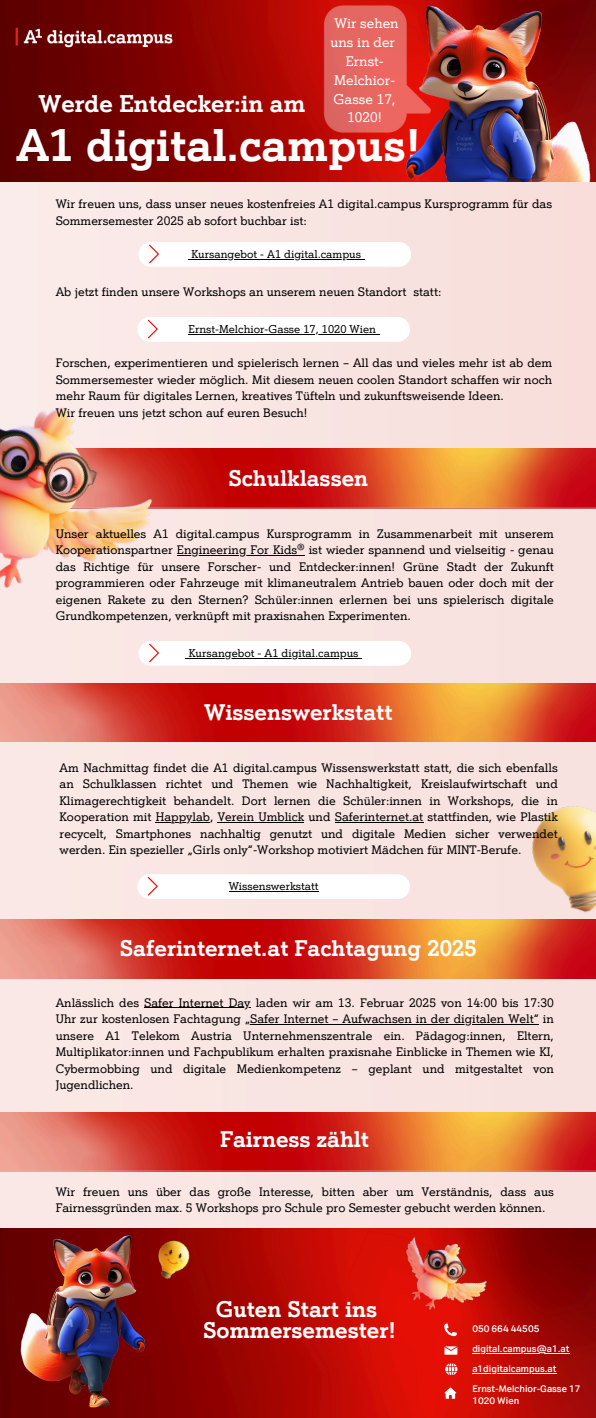
<style>
.page{position:relative;width:596px;height:1418px;background:#fff}
.page>*{position:absolute;margin:0;border:0;box-sizing:border-box;transform-origin:0 0}
.t1{font:700 44.5px "A1 Serif";color:#fff}
.t2{font:700 23.6px "A1 Serif";color:#fff}
.t3{font:700 22px/21px "A1 Serif";color:#fff;text-align:center}
.t4{font:13.6px/18.8px "A1 Serif";color:#fff;text-align:center}
.t5{font:12px/16.5px "A1 Serif";color:#000}
.t6{font:11px "A1 Serif";color:#000}
.t7{font:700 9px "A1 Sans";color:#fff}
</style>
<div class="page">
<img style="left:0;top:182px;width:596px;height:930px">
<img style="left:0;top:342px;width:213px;height:309px">
<img style="left:0;top:683px;width:596px;height:59px">
<img style="left:512px;top:787px;width:84px;height:154px">
<img style="left:0;top:1112px;width:596px;height:305px">
<hr style="left:177px;top:555px;width:127px;height:1px;background:#000">
<img style="left:0;top:0;width:375px;height:182px">
<img style="left:0;top:10px;width:189px;height:54px">
<img style="left:375px;top:0;width:221px;height:182px">
<img style="left:318px;top:0;width:118px;height:149px">
<svg style="left:138px;top:242px;width:273px;height:25px"></svg>
<svg style="left:138px;top:641px;width:273px;height:24px"></svg>
<hr style="left:156px;top:822px;width:54px;height:1px;background:#000">
<hr style="left:218px;top:822px;width:86px;height:1px;background:#000">
<hr style="left:335px;top:822px;width:88px;height:1px;background:#000">
<svg style="left:137px;top:874px;width:273px;height:25px"></svg>
<hr style="left:228px;top:891px;width:90px;height:1px;background:#000">
<hr style="left:144px;top:1007px;width:106px;height:1px;background:#000">
<hr style="left:245px;top:1024px;width:293px;height:1px;background:#000">
<img style="left:165px;top:1232px;width:35px;height:61px">
<img style="left:5px;top:1214px;width:160px;height:203px">
<img style="left:372px;top:1215px;width:138px;height:123px">
<svg style="left:444px;top:1387px;width:12px;height:11px"></svg>
<svg style="left:444px;top:1323px;width:13px;height:13px"></svg>
<svg style="left:444px;top:1346px;width:13px;height:8px"></svg>
<svg style="left:445px;top:1363px;width:12px;height:12px"></svg>
<hr style="left:472px;top:1353px;width:97px;height:1px;background:#fff">
<hr style="left:472px;top:1372px;width:84px;height:1px;background:#fff">
<svg style="left:137px;top:317px;width:273px;height:25px"></svg>
<p class="t4" style="left:330px;top:14px;width:70px">Wir sehen uns in der<br>Ernst-<br>Melchior-<br>Gasse 17,<br>1020!</p>
<h3 class="t2" style="left:39px;top:90px;width:268px">Werde Entdecker:in am</h3>
<p class="t1" style="left:17px;top:119px;width:405px">A1 digital.campus!</p>
<p class="t5" style="left:56px;top:196px;width:498px">Wir freuen uns, dass unser neues kostenfreies A1 digital.campus Kursprogramm für das<br>Sommersemester 2025 ab sofort buchbar ist:</p>
<h1 class="t6" style="left:191px;top:248px;width:171px">Kursangebot - A1 digital.campus</h1>
<p class="t5" style="left:56px;top:283px;width:387px">Ab jetzt finden unsere Workshops an unserem neuen Standort statt:</p>
<h4 class="t6" style="left:188px;top:323px;width:189px">Ernst-Melchior-Gasse 17, 1020 Wien</h4>
<h2 class="t5" style="left:56px;top:355px;width:498px">Forschen, experimentieren und spielerisch lernen – All das und vieles mehr ist ab dem Sommersemester wieder möglich. Mit diesem neuen coolen Standort schaffen wir noch mehr Raum für digitales Lernen, kreatives Tüfteln und zukunftsweisende Ideen.<br>Wir freuen uns jetzt schon auf euren Besuch!</h2>
<p class="t3" style="left:228px;top:468px;width:141px">Schulklassen</p>
<p class="t5" style="left:56px;top:525px;width:499px">Unser aktuelles A1 digital.campus Kursprogramm in Zusammenarbeit mit unserem<br>Kooperationspartner Engineering For Kids® ist wieder spannend und vielseitig - genau</p>
<p class="t5" style="left:56px;top:558px;width:499px;text-align:justify">das Richtige für unsere Forscher- und Entdecker:innen! Grüne Stadt der Zukunft programmieren oder Fahrzeuge mit klimaneutralem Antrieb bauen oder doch mit der eigenen Rakete zu den Sternen? Schüler:innen erlernen bei uns spielerisch digitale Grundkompetenzen, verknüpft mit praxisnahen Experimenten.</p>
<h4 class="t6" style="left:189px;top:646px;width:171px">Kursangebot - A1 digital.campus</h4>
<h4 class="t3" style="left:204px;top:701px;width:190px">Wissenswerkstatt</h4>
<p class="t5" style="left:60px;top:759px;width:499px;text-align:justify">Am Nachmittag findet die A1 digital.campus Wissenswerkstatt statt, die sich ebenfalls an Schulklassen richtet und Themen wie Nachhaltigkeit, Kreislaufwirtschaft und Klimagerechtigkeit behandelt. Dort lernen die Schüler:innen in Workshops, die in Kooperation mit Happylab, Verein Umblick und Saferinternet.at stattfinden, wie Plastik</p>
<h4 class="t5" style="left:60px;top:825px;width:499px">recycelt, Smartphones nachhaltig genutzt und digitale Medien sicher verwendet werden. Ein spezieller „Girls only“-Workshop motiviert Mädchen für MINT-Berufe.</h4>
<p class="t6" style="left:228px;top:880px;width:91px">Wissenswerkstatt</p>
<h4 class="t3" style="left:120px;top:938px;width:358px">Saferinternet.at Fachtagung 2025</h4>
<p class="t5" style="left:56px;top:994px;width:499px">Anlässlich des Safer Internet Day laden wir am 13. Februar 2025 von 14:00 bis 17:30</p>
<p class="t5" style="left:56px;top:1010px;width:499px">Uhr zur kostenlosen Fachtagung „Safer Internet – Aufwachsen in der digitalen Welt“ in</p>
<h2 class="t5" style="left:56px;top:1027px;width:499px;text-align:justify">unsere A1 Telekom Austria Unternehmenszentrale ein. Pädagog:innen, Eltern, Multiplikator:innen und Fachpublikum erhalten praxisnahe Einblicke in Themen wie KI, Cybermobbing und digitale Medienkompetenz – geplant und mitgestaltet von Jugendlichen.</h2>
<p class="t3" style="left:220px;top:1128px;width:150px">Fairness zählt</p>
<h4 class="t5" style="left:56px;top:1183px;width:499px">Wir freuen uns über das große Interesse, bitten aber um Verständnis, dass aus<br>Fairnessgründen max. 5 Workshops pro Schule pro Semester gebucht werden können.</h4>
<p class="t3" style="left:203px;top:1298px;width:194px">Guten Start ins<br>Sommersemester!</p>
<h4 class="t7" style="left:472px;top:1323px;width:69px">050 664 44505</h4>
<p class="t7" style="left:472px;top:1343px;width:99px">digital.campus@a1.at</p>
<h2 class="t7" style="left:472px;top:1363px;width:86px">a1digitalcampus.at</h2>
<h4 class="t7" style="left:472px;top:1383px;width:110px">Ernst-Melchior-Gasse 17</h4>
<p class="t7" style="left:472px;top:1395px;width:48px">1020 Wien</p>
</div>
